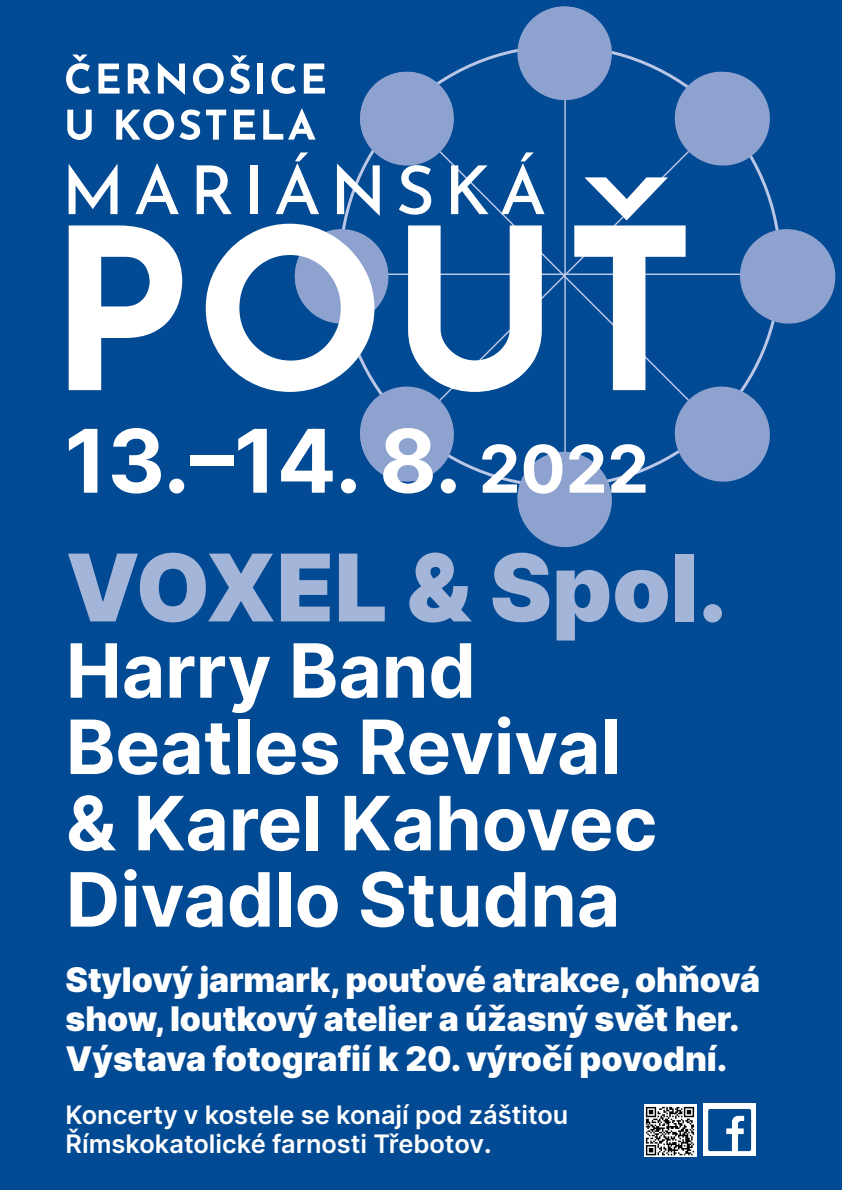
<style>
.page{position:relative;width:842px;height:1191px;background:#fff}
.page>*{position:absolute;margin:0;border:0;box-sizing:border-box;transform-origin:0 0}
.t1{font:900 93.2px "Inter";color:#a4b5da}
.t2{font:700 74.8px/76.3px "Inter";color:#fff}
.t3{font:900 33.9px/39.6px "Inter";letter-spacing:-.005em;color:#fff}
.t4{font:600 25.4px/29.7px "Inter";color:#fff}
.s1{font-size:28.2px}
</style>
<div class="page">
<div style="left:0;top:0;width:842px;height:1189px;background:#024a93"></div>
<hr style="left:564px;top:79px;width:2px;height:396px;background:#bcc7e7">
<svg style="left:488px;top:136px;width:183px;height:284px"></svg>
<div style="left:742px;top:230px;width:93px;height:93px;background:#8ea2d0;border-radius:50%"></div>
<svg style="left:518px;top:453px;width:94px;height:94px"></svg>
<div style="left:740px;top:229px;width:93px;height:93px;background:#8ea2d0;border-radius:50%"></div>
<div style="left:517px;top:6px;width:94px;height:94px;background:#8ea2d0;border-radius:50%"></div>
<div style="left:517px;top:452px;width:94px;height:93px;background:#8ea2d0;border-radius:50%"></div>
<svg style="left:670px;top:71px;width:100px;height:99px"></svg>
<svg style="left:66px;top:55px;width:25px;height:39px"></svg>
<svg style="left:98px;top:64px;width:22px;height:30px"></svg>
<svg style="left:128px;top:64px;width:23px;height:30px"></svg>
<svg style="left:158px;top:62px;width:27px;height:33px"></svg>
<svg style="left:193px;top:55px;width:57px;height:39px"></svg>
<div style="left:257px;top:64px;width:6px;height:30px;background:#fff"></div>
<svg style="left:271px;top:63px;width:25px;height:31px"></svg>
<svg style="left:304px;top:64px;width:21px;height:30px"></svg>
<svg style="left:67px;top:110px;width:25px;height:30px"></svg>
<svg style="left:116px;top:109px;width:58px;height:31px"></svg>
<svg style="left:180px;top:109px;width:20px;height:31px"></svg>
<svg style="left:206px;top:110px;width:20px;height:30px"></svg>
<svg style="left:234px;top:110px;width:21px;height:30px"></svg>
<svg style="left:263px;top:108px;width:53px;height:32px"></svg>
<svg style="left:69px;top:164px;width:49px;height:50px"></svg>
<svg style="left:135px;top:163px;width:44px;height:51px"></svg>
<svg style="left:197px;top:165px;width:35px;height:49px"></svg>
<div style="left:251px;top:165px;width:7px;height:49px;background:#fff"></div>
<svg style="left:276px;top:152px;width:43px;height:62px"></svg>
<svg style="left:337px;top:67px;width:151px;height:149px"></svg>
<svg style="left:501px;top:152px;width:44px;height:62px"></svg>
<svg style="left:69px;top:225px;width:113px;height:165px"></svg>
<svg style="left:69px;top:429px;width:28px;height:63px"></svg>
<svg style="left:112px;top:428px;width:49px;height:65px"></svg>
<svg style="left:169px;top:478px;width:15px;height:15px"></svg>
<div style="left:190px;top:455px;width:44px;height:11px;background:#fff"></div>
<svg style="left:206px;top:224px;width:356px;height:270px"></svg>
<svg style="left:569px;top:177px;width:205px;height:315px"></svg>
<img style="left:645px;top:1104px;width:52px;height:52px">
<div style="left:703px;top:1104px;width:52px;height:52px;background:#fff"></div>
<svg style="left:708px;top:1109px;width:43px;height:42px"></svg>
<h1 class="t1" style="left:66px;top:520px;width:663px">VOXEL &amp; Spol.</h1>
<h2 class="t2" style="left:66px;top:630px;width:593px">Harry Band<br>Beatles Revival &amp; Karel Kahovec<br>Divadlo Studna</h2>
<p class="t3" style="left:66px;top:959px;width:696px">Stylový jarmark, pouťové atrakce, ohňová show, loutkový atelier a úžasný svět her.<br>Výstava fotografií k 20. výročí povodní.</p>
<p class="t4" style="left:66px;top:1099px;width:504px">Koncerty v kostele se konají pod záštitou<br>Římskokatolické farnosti Třebotov<span class="s1">.</span></p>
</div>
